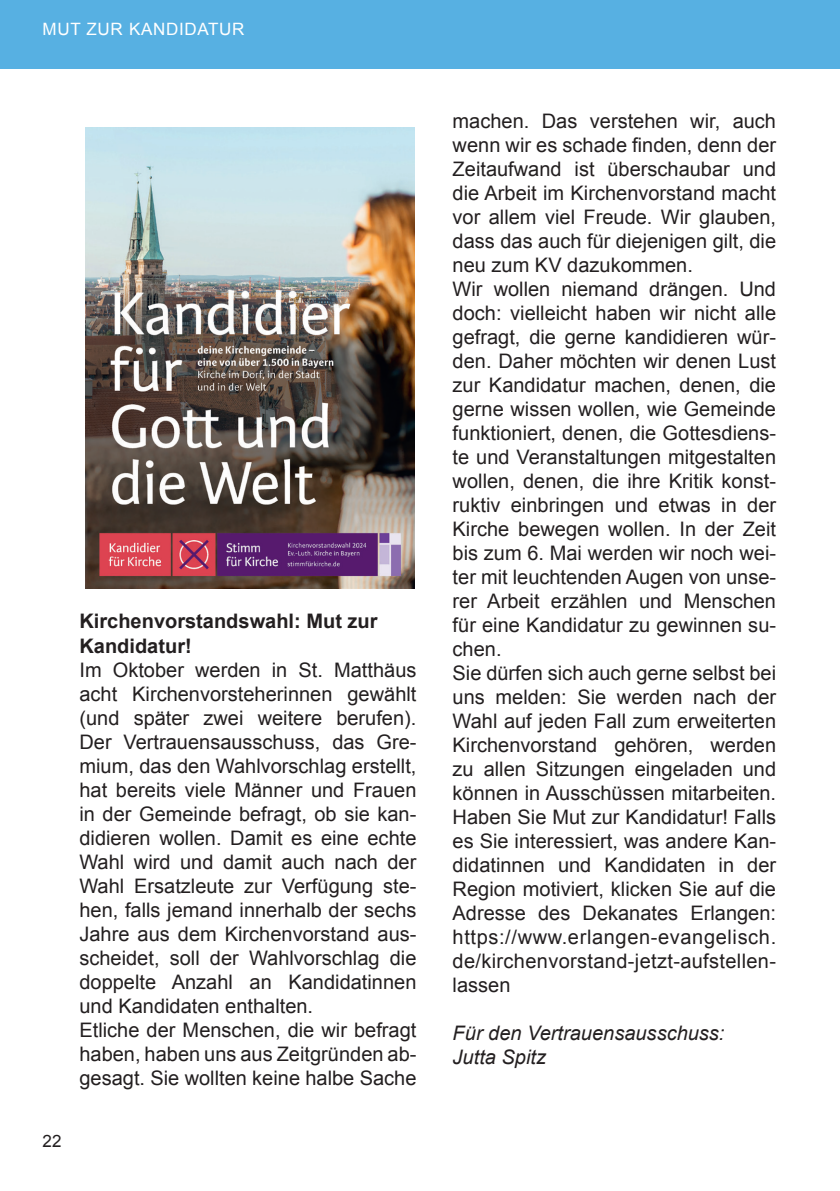
<style>
.page{position:relative;width:840px;height:1191px;background:#fff}
.page>*{position:absolute;margin:0;border:0;box-sizing:border-box;transform-origin:0 0}
.t1{font:20px/24px "Arial";color:#231f20}
.t2{font:700 20px/24px "Arial";color:#231f20}
.t3{font:italic 20px/24px "Arial";color:#231f20}
.t4{font:17px "Arial";letter-spacing:.04em;color:#fff}
.t5{font:17px "Arial";color:#231f20}
</style>
<div class="page">
<div style="left:0;top:0;width:839px;height:68px;background:#57b0e2"></div>
<img style="left:85px;top:127px;width:329px;height:461px">
<p class="t4" style="left:43px;top:18px;width:203px">MUT ZUR KANDIDATUR</p>
<p class="t5" style="left:43px;top:1129px;width:20px">22</p>
<p class="t2" style="left:79px;top:610px;width:299px">Kirchenvorstandswahl: Mut zur<br>Kandidatur!</p>
<p class="t1" style="left:79px;top:657px;width:338px">Im Oktober werden in St. Matthäus acht Kirchenvorsteherinnen gewählt (und später zwei weitere berufen).<br>Der Vertrauensausschuss, das Gre&shy;mium, das den Wahlvorschlag erstellt, hat bereits viele Männer und Frauen in der Gemeinde befragt, ob sie kan&shy;didieren wollen. Damit es eine echte Wahl wird und damit auch nach der Wahl Ersatzleute zur Verfügung ste&shy;hen, falls jemand innerhalb der sechs Jahre aus dem Kirchenvorstand aus&shy;scheidet, soll der Wahlvorschlag die doppelte Anzahl an Kandidatinnen und Kandidaten enthalten.<br>Etliche der Menschen, die wir befragt haben, haben uns aus Zeitgründen ab&shy;gesagt. Sie wollten keine halbe Sache</p>
<p class="t1" style="left:452px;top:109px;width:325px">machen. Das verstehen wir, auch wenn wir es schade finden, denn der Zeitaufwand ist überschaubar und die Arbeit im Kirchenvorstand macht vor allem viel Freude. Wir glauben, dass das auch für diejenigen gilt, die neu zum KV dazukommen.<br>Wir wollen niemand drängen. Und doch: vielleicht haben wir nicht alle gefragt, die gerne kandidieren wür&shy;den. Daher möchten wir denen Lust zur Kandidatur machen, denen, die gerne wissen wollen, wie Gemeinde funktioniert, denen, die Gottesdiens&shy;te und Veranstaltungen mitgestalten wollen, denen, die ihre Kritik konst&shy;ruktiv einbringen und etwas in der Kirche bewegen wollen. In der Zeit bis zum 6. Mai werden wir noch wei&shy;ter mit leuchtenden Augen von unse&shy;rer Arbeit erzählen und Menschen für eine Kandidatur zu gewinnen su&shy;chen.<br>Sie dürfen sich auch gerne selbst bei uns melden: Sie werden nach der Wahl auf jeden Fall zum erweiterten Kirchenvorstand gehören, werden zu allen Sitzungen eingeladen und können in Ausschüssen mitarbeiten.<br>Haben Sie Mut zur Kandidatur! Falls es Sie interessiert, was andere Kan&shy;didatinnen und Kandidaten in der Region motiviert, klicken Sie auf die Adresse des Dekanates Erlangen: https://www.erlangen-evangelisch. de/kirchenvorstand-jetzt-aufstellen&shy;lassen</p>
<p class="t3" style="left:452px;top:1021px;width:273px">Für den Vertrauensausschuss:<br>Jutta Spitz</p>
</div>
